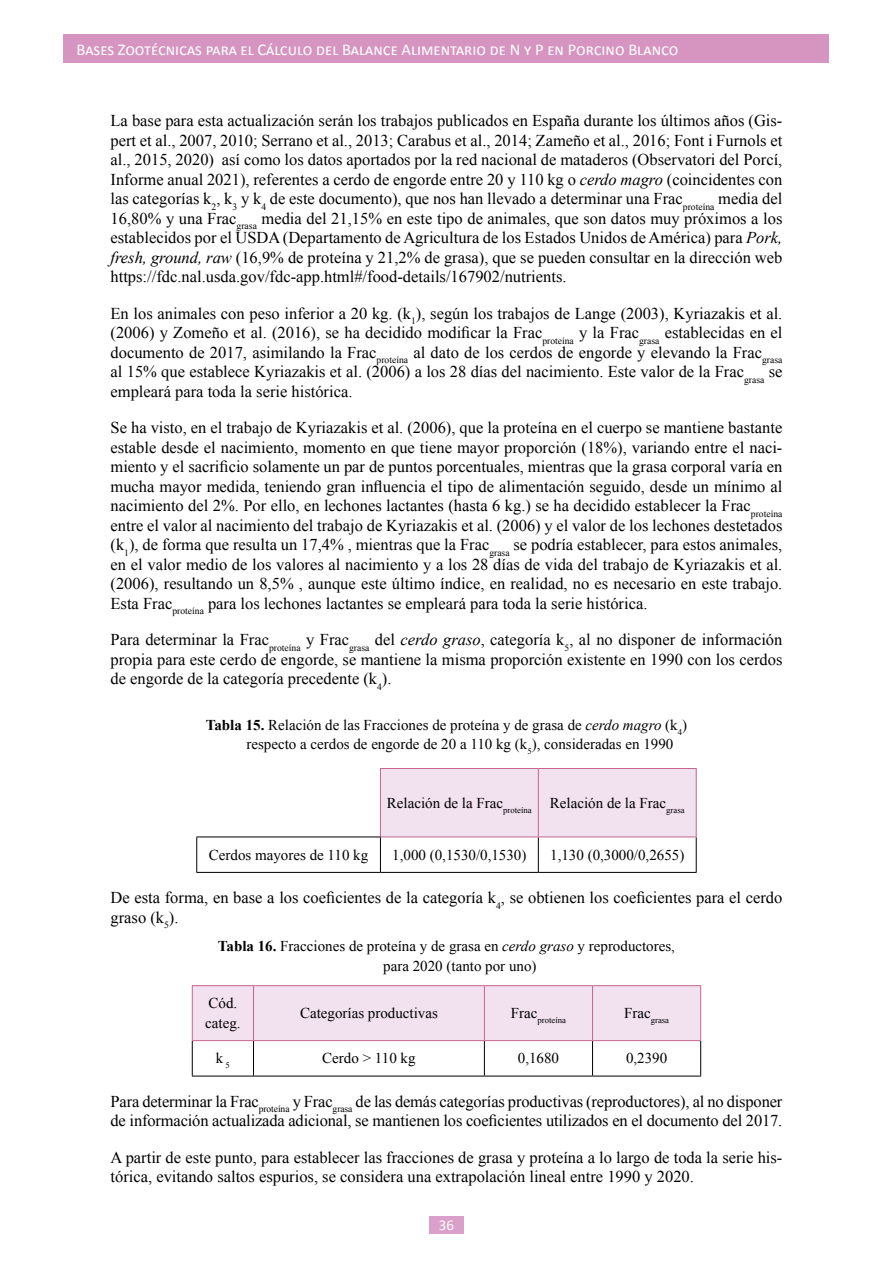
<style>
.page{position:relative;width:893px;height:1263px;background:#fff}
.page>*{position:absolute;margin:0;border:0;box-sizing:border-box;transform-origin:0 0}
.t1{font:16.5px/19.5px "Times New Roman";color:#000;text-align:justify}
.t2{font:16.5px "Calibri";color:#fff}
.t3{font:15px/19.5px "Times New Roman";color:#000}
.t4{font:15px "Calibri";color:#fff}
.t5{font:8.7px "Times New Roman";color:#000}
.s1{font-style:italic}
.s2{font-weight:700}
</style>
<div class="page">
<div style="left:429px;top:1216px;width:34px;height:17px;background:#daa0c9"></div>
<div style="left:64px;top:35px;width:765px;height:28px;background:#d695c1"></div>
<div style="left:381px;top:769px;width:315px;height:67px;background:#f2e1ef"></div>
<hr style="left:380px;top:769px;width:1px;height:67px;background:#c6658e">
<hr style="left:538px;top:769px;width:1px;height:67px;background:#c6658e">
<hr style="left:380px;top:837px;width:1px;height:35px;background:#000">
<hr style="left:538px;top:837px;width:1px;height:35px;background:#000">
<hr style="left:380px;top:768px;width:158px;height:1px;background:#c6658e">
<hr style="left:538px;top:768px;width:159px;height:1px;background:#c6658e">
<hr style="left:696px;top:769px;width:1px;height:67px;background:#c6658e">
<hr style="left:196px;top:837px;width:1px;height:35px;background:#000">
<hr style="left:696px;top:837px;width:1px;height:35px;background:#000">
<hr style="left:196px;top:872px;width:184px;height:1px;background:#000">
<hr style="left:380px;top:872px;width:158px;height:1px;background:#000">
<hr style="left:538px;top:872px;width:159px;height:1px;background:#000">
<hr style="left:381px;top:836px;width:157px;height:1px;background:#c6658e">
<hr style="left:538px;top:836px;width:159px;height:1px;background:#c6658e">
<hr style="left:196px;top:836px;width:185px;height:1px;background:#000">
<div style="left:193px;top:986px;width:507px;height:54px;background:#f2e1ef"></div>
<hr style="left:253px;top:986px;width:1px;height:54px;background:#c6658e">
<hr style="left:484px;top:986px;width:1px;height:54px;background:#c6658e">
<hr style="left:592px;top:986px;width:1px;height:54px;background:#c6658e">
<hr style="left:253px;top:1041px;width:1px;height:35px;background:#000">
<hr style="left:484px;top:1041px;width:1px;height:35px;background:#000">
<hr style="left:592px;top:1041px;width:1px;height:35px;background:#000">
<hr style="left:192px;top:985px;width:62px;height:1px;background:#c6658e">
<hr style="left:192px;top:986px;width:1px;height:54px;background:#c6658e">
<hr style="left:254px;top:985px;width:230px;height:1px;background:#c6658e">
<hr style="left:484px;top:985px;width:109px;height:1px;background:#c6658e">
<hr style="left:593px;top:985px;width:108px;height:1px;background:#c6658e">
<hr style="left:700px;top:986px;width:1px;height:54px;background:#c6658e">
<hr style="left:192px;top:1040px;width:62px;height:1px;background:#c6658e">
<hr style="left:254px;top:1040px;width:230px;height:1px;background:#c6658e">
<hr style="left:484px;top:1040px;width:109px;height:1px;background:#c6658e">
<hr style="left:593px;top:1040px;width:108px;height:1px;background:#c6658e">
<hr style="left:192px;top:1041px;width:1px;height:35px;background:#000">
<hr style="left:700px;top:1041px;width:1px;height:35px;background:#000">
<hr style="left:192px;top:1076px;width:62px;height:1px;background:#000">
<hr style="left:254px;top:1076px;width:230px;height:1px;background:#000">
<hr style="left:484px;top:1076px;width:109px;height:1px;background:#000">
<hr style="left:593px;top:1076px;width:108px;height:1px;background:#000">
<p class="t2" style="left:77px;top:39px;width:603px">Bases Zootécnicas para el Cálculo del Balance Alimentario de N y P en Porcino Blanco</p>
<p class="t1" style="left:111px;top:111px;width:673px">La base para esta actualización serán los trabajos publicados en España durante los últimos años (Gis&shy;pert et al., 2007, 2010; Serrano et al., 2013; Carabus et al., 2014; Zameño et al., 2016; Font i Furnols et al., 2015, 2020) así como los datos aportados por la red nacional de mataderos (Observatori del Porcí, Informe anual 2021), referentes a cerdo de engorde entre 20 y 110 kg o <span class="s1">cerdo magro</span> (coincidentes con las categorías k<sub>2</sub>, k<sub>3</sub> y k<sub>4</sub> de este documento), que nos han llevado a determinar una Frac<sub>proteína</sub> media del 16,80% y una Frac<sub>grasa</sub> media del 21,15% en este tipo de animales, que son datos muy próximos a los establecidos por el USDA (Departamento de Agricultura de los Estados Unidos de América) para <span class="s1">Pork, fresh, ground, raw</span> (16,9% de proteína y 21,2% de grasa), que se pueden consultar en la dirección web https://fdc.nal.usda.gov/fdc-app.html#/food-details/167902/nutrients.</p>
<p class="t1" style="left:111px;top:303px;width:673px">En los animales con peso inferior a 20 kg. (k<sub>1</sub>), según los trabajos de Lange (2003), Kyriazakis et al. (2006) y Zomeño et al. (2016), se ha decidido modificar la Frac<sub>proteína</sub> y la Frac<sub>grasa</sub> establecidas en el documento de 2017, asimilando la Frac<sub>proteína</sub> al dato de los cerdos de engorde y elevando la Frac<sub>grasa </sub>al 15% que establece Kyriazakis et al. (2006) a los 28 días del nacimiento. Este valor de la Frac<sub>grasa</sub> se empleará para toda la serie histórica.</p>
<p class="t1" style="left:111px;top:418px;width:673px">Se ha visto, en el trabajo de Kyriazakis et al. (2006), que la proteína en el cuerpo se mantiene bastante estable desde el nacimiento, momento en que tiene mayor proporción (18%), variando entre el naci&shy;miento y el sacrificio solamente un par de puntos porcentuales, mientras que la grasa corporal varía en mucha mayor medida, teniendo gran influencia el tipo de alimentación seguido, desde un mínimo al nacimiento del 2%. Por ello, en lechones lactantes (hasta 6 kg.) se ha decidido establecer la Frac<sub>proteína </sub>entre el valor al nacimiento del trabajo de Kyriazakis et al. (2006) y el valor de los lechones destetados (k<sub>1</sub>), de forma que resulta un 17,4% , mientras que la Frac<sub>grasa</sub> se podría establecer, para estos animales, en el valor medio de los valores al nacimiento y a los 28 días de vida del trabajo de Kyriazakis et al. (2006), resultando un 8,5% , aunque este último índice, en realidad, no es necesario en este trabajo.<br>Esta Frac<sub>proteína</sub> para los lechones lactantes se empleará para toda la serie histórica.</p>
<p class="t1" style="left:111px;top:630px;width:673px">Para determinar la Frac<sub>proteína</sub> y Frac<sub>grasa</sub> del <span class="s1">cerdo graso</span>, categoría k<sub>5</sub>, al no disponer de información propia para este cerdo de engorde, se mantiene la misma proporción existente en 1990 con los cerdos de engorde de la categoría precedente (k<sub>4</sub>).</p>
<p class="t3" style="left:246px;top:715px;width:442px;text-indent:-41px"><span class="s2">Tabla 15.</span> Relación de las Fracciones de proteína y de grasa de <span class="s1">cerdo magro</span> (k<sub>4</sub>) respecto a cerdos de engorde de 20 a 110 kg (k<sub>5</sub>), consideradas en 1990</p>
<p class="t3" style="left:387px;top:793px;width:299px">Relación de la Frac<sub>proteína</sub> Relación de la Frac<sub>grasa</sub></p>
<p class="t3" style="left:209px;top:845px;width:161px">Cerdos mayores de 110 kg</p>
<p class="t3" style="left:392px;top:845px;width:136px">1,000 (0,1530/0,1530)</p>
<p class="t3" style="left:550px;top:845px;width:136px">1,130 (0,3000/0,2655)</p>
<p class="t1" style="left:111px;top:888px;width:673px">De esta forma, en base a los coeficientes de la categoría k<sub>4</sub>, se obtienen los coeficientes para el cerdo graso (k<sub>5</sub>).</p>
<p class="t3" style="left:383px;top:936px;width:293px;text-indent:-165px"><span class="s2">Tabla 16.</span> Fracciones de proteína y de grasa en <span class="s1">cerdo graso</span> y reproductores, para 2020 (tanto por uno)</p>
<p class="t3" style="left:205px;top:993px;width:37px">Cód. categ.</p>
<p class="t3" style="left:300px;top:1003px;width:139px">Categorías productivas</p>
<p class="t5" style="left:511px;top:1014px;width:57px"><sup>Frac</sup>proteína</p>
<p class="t5" style="left:624px;top:1014px;width:47px"><sup>Frac</sup>grasa</p>
<p class="t3" style="left:216px;top:1048px;width:16px">k <sub>5</sub></p>
<p class="t3" style="left:322px;top:1048px;width:95px">Cerdo &gt; 110 kg</p>
<p class="t3" style="left:518px;top:1048px;width:43px">0,1680</p>
<p class="t3" style="left:626px;top:1048px;width:43px">0,2390</p>
<p class="t1" style="left:111px;top:1091px;width:673px">Para determinar la Frac<sub>proteína</sub> y Frac<sub>grasa</sub> de las demás categorías productivas (reproductores), al no disponer de información actualizada adicional, se mantienen los coeficientes utilizados en el documento del 2017.</p>
<p class="t1" style="left:111px;top:1147px;width:673px">A partir de este punto, para establecer las fracciones de grasa y proteína a lo largo de toda la serie his&shy;tórica, evitando saltos espurios, se considera una extrapolación lineal entre 1990 y 2020.</p>
<p class="t4" style="left:439px;top:1216px;width:17px">36</p>
</div>
